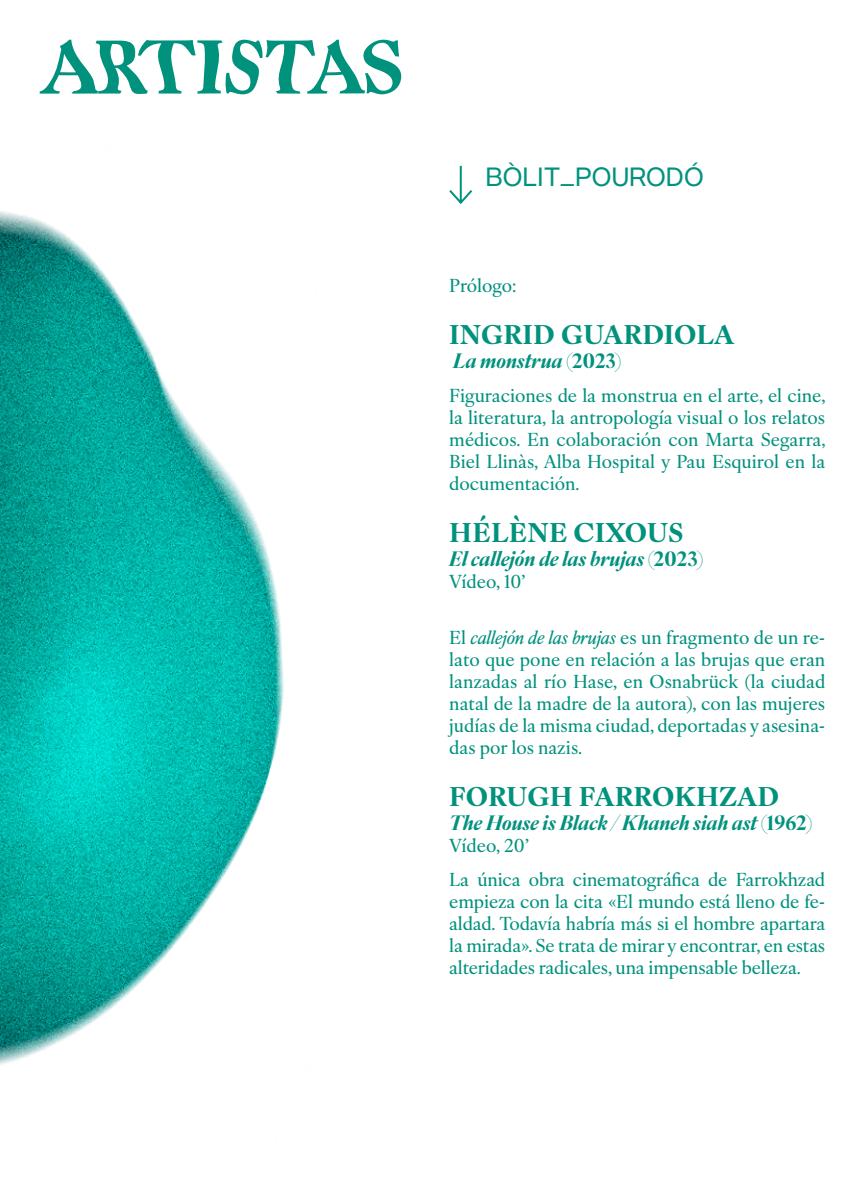
<style>
.page{position:relative;width:845px;height:1191px;background:#fff}
.page>*{position:absolute;margin:0;border:0;box-sizing:border-box;transform-origin:0 0}
.t1{font:700 26px "Ivy Ora Text";letter-spacing:.01em;color:#00927d}
.t2{font:26px "Acronym";letter-spacing:.01em;color:#00927d}
.t3{font:italic 700 20px "Ivy Ora Display";letter-spacing:.01em;color:#00927d}
.t4{font:500 18px/22px "Ivy Ora Text";color:#00927d;text-align:justify}
.s1{font-style:normal}
.s2{font-style:italic}
</style>
<div class="page">
<img style="left:0;top:39px;width:284px;height:1026px">
<svg style="left:449px;top:165px;width:24px;height:39px"></svg>
<svg style="left:40px;top:40px;width:361px;height:54px"></svg>
<h1 class="t2" style="left:486px;top:158px;width:219px">BÒLIT_POURODÓ</h1>
<p class="t4" style="left:449px;top:273px;width:69px">Prólogo:</p>
<h1 class="t1" style="left:449px;top:313px;width:286px">INGRID GUARDIOLA</h1>
<p class="t3" style="left:453px;top:345px;width:170px">La monstrua <span class="s1">(2023)</span></p>
<p class="t4" style="left:449px;top:383px;width:378px">Figuraciones de la monstrua en el arte, el cine, la literatura, la antropología visual o los relatos médicos. En colaboración con Marta Segarra, Biel Llinàs, Alba Hospital y Pau Esquirol en la documentación.</p>
<h1 class="t1" style="left:449px;top:511px;width:236px">HÉLÈNE CIXOUS</h1>
<p class="t3" style="left:449px;top:543px;width:255px">El callejón de las brujas <span class="s1">(2023)</span></p>
<p class="t4" style="left:449px;top:569px;width:78px">Vídeo, 10’</p>
<p class="t4" style="left:449px;top:625px;width:377px">El <span class="s2">callejón de las brujas</span> es un fragmento de un re&shy;lato que pone en relación a las brujas que eran lanzadas al río Hase, en Osnabrück (la ciudad natal de la madre de la autora), con las mujeres judías de la misma ciudad, deportadas y asesina&shy;das por los nazis.</p>
<h1 class="t1" style="left:449px;top:775px;width:331px">FORUGH FARROKHZAD</h1>
<p class="t3" style="left:449px;top:807px;width:364px">The House is Black / Khaneh siah ast <span class="s1">(1962)</span></p>
<p class="t4" style="left:449px;top:827px;width:377px;line-height:34.4px">Vídeo, 20’<br>La única obra cinematográfica de Farrokhzad</p>
<p class="t4" style="left:449px;top:889px;width:377px">empieza con la cita «El mundo está lleno de fe&shy;aldad. Todavía habría más si el hombre apartara la mirada». Se trata de mirar y encontrar, en estas alteridades radicales, una impensable belleza.</p>
</div>
